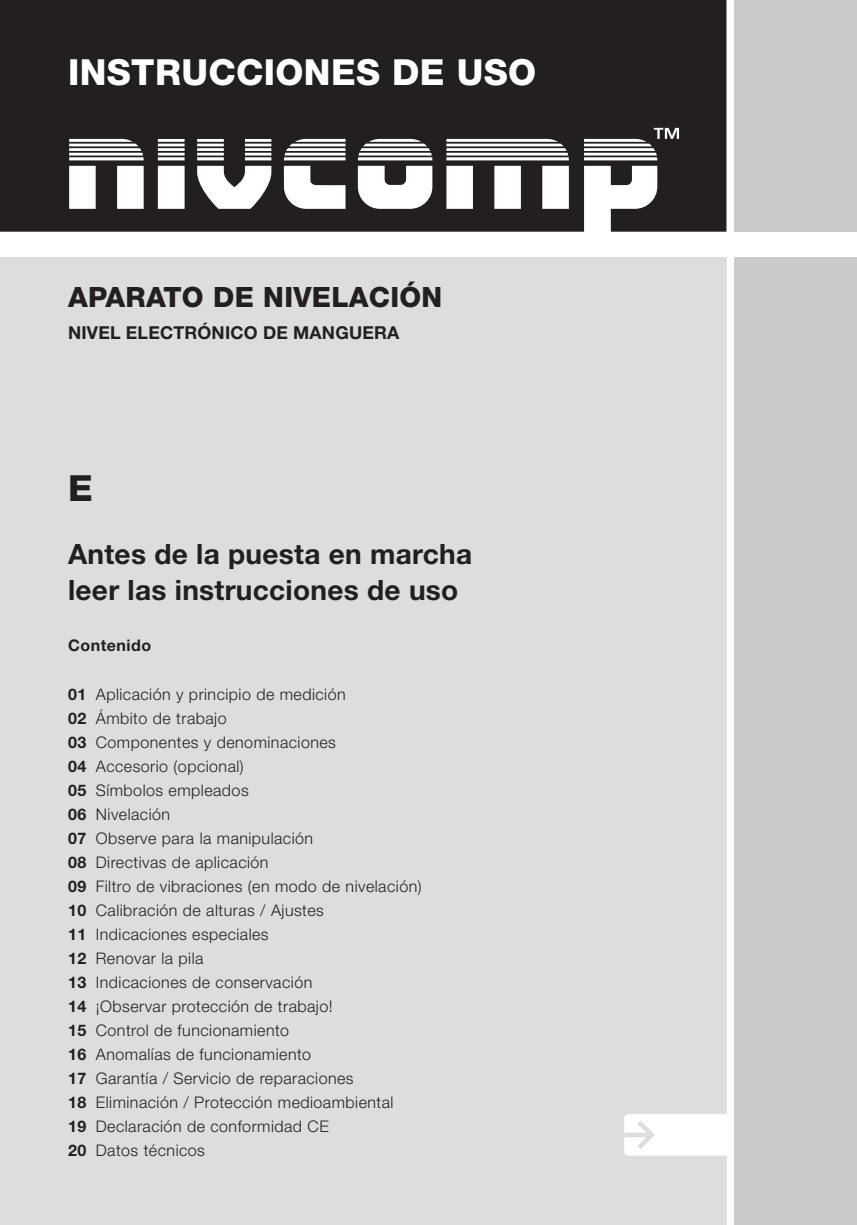
<style>
.page{position:relative;width:857px;height:1225px;background:#fff}
.page>*{position:absolute;margin:0;border:0;box-sizing:border-box;transform-origin:0 0}
.t1{font:800 36px "Helvetica Neue";letter-spacing:.01em;color:#fff}
.t2{font:800 36px "Helvetica Neue";color:#231f20}
.t3{font:700 28px/36.4px "Helvetica Neue";letter-spacing:.01em;color:#231f20}
.t4{font:800 28px "Helvetica Neue";letter-spacing:.01em;color:#231f20}
.t5{font:700 17.8px "Helvetica Neue";letter-spacing:.01em;color:#231f20}
.t6{font:300 16px/24px "Helvetica Neue";letter-spacing:.03em;color:#231f20}
.t7{font:700 16px/24px "Helvetica Neue";letter-spacing:.03em;color:#231f20;text-align:justify}
</style>
<div class="page">
<svg style="left:0;top:0;width:726px;height:232px;background:#413d3e"></svg>
<div style="left:0;top:257px;width:726px;height:967px;background:#dcdddf"></div>
<div style="left:734px;top:0;width:122px;height:232px;background:#c9cacc"></div>
<div style="left:734px;top:257px;width:122px;height:967px;background:#c9cacc"></div>
<svg style="left:624px;top:1114px;width:102px;height:41px;background:#fcfcfc"></svg>
<h1 class="t1" style="left:68px;top:59px;width:469px">INSTRUCCIONES DE USO</h1>
<h2 class="t4" style="left:68px;top:287px;width:375px">APARATO DE NIVELACIÓN</h2>
<p class="t5" style="left:68px;top:326px;width:332px">NIVEL ELECTRÓNICO DE MANGUERA</p>
<h1 class="t2" style="left:68px;top:475px;width:26px">E</h1>
<h2 class="t3" style="left:68px;top:538px;width:405px">Antes de la puesta en marcha leer las instrucciones de uso</h2>
<p class="t7" style="left:68px;top:634px;width:84px">Contenido</p>
<p class="t7" style="left:68px;top:683px;width:20px">01<br>02<br>03<br>04<br>05<br>06<br>07<br>08<br>09<br>10<br>11<br>12<br>13<br>14<br>15<br>16<br>17<br>18<br>19<br>20</p>
<p class="t6" style="left:96px;top:683px;width:327px">Aplicación y principio de medición<br>Ámbito de trabajo<br>Componentes y denominaciones<br>Accesorio (opcional)<br>Símbolos empleados<br>Nivelación<br>Observe para la manipulación<br>Directivas de aplicación<br>Filtro de vibraciones (en modo de nivelación)<br>Calibración de alturas / Ajustes<br>Indicaciones especiales<br>Renovar la pila<br>Indicaciones de conservación<br>¡Observar protección de trabajo!<br>Control de funcionamiento<br>Anomalías de funcionamiento<br>Garantía / Servicio de reparaciones<br>Eliminación / Protección medioambiental<br>Declaración de conformidad CE<br>Datos técnicos</p>
</div>
